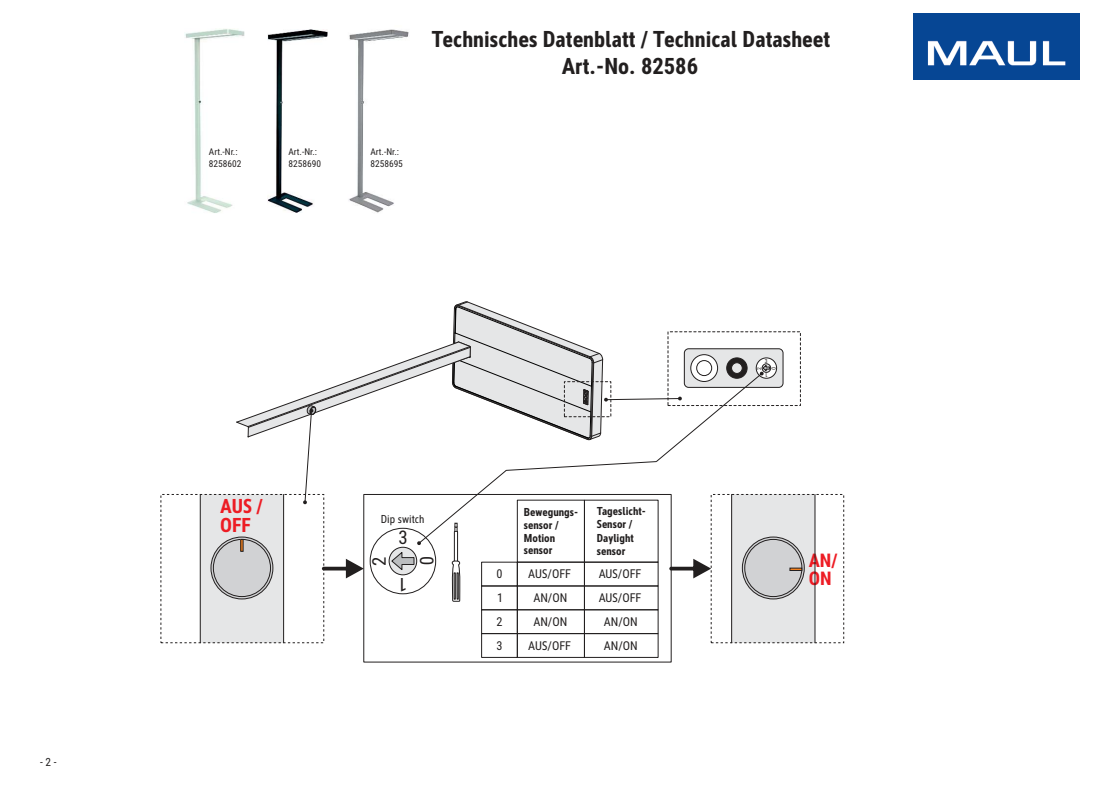
<style>
.page{position:relative;width:1120px;height:792px;background:#fff}
.page>*{position:absolute;margin:0;border:0;box-sizing:border-box;transform-origin:0 0}
.t1{font:700 condensed 22.6px/27.1px "MAUL";color:#221f1f;text-align:center}
.t2{font:700 condensed 19.8px/19px "MAUL";color:#ed1c24}
.t3{font:700 condensed 18.8px/18.1px "MAUL";color:#ed1c24}
.t4{font:condensed 18.8px "MAUL";color:#221f1f}
.t5{font:condensed 12.2px "MAUL";color:#221f1f}
.t6{font:700 condensed 11.3px/12.9px "MAUL";color:#221f1f}
.t7{font:condensed 11.3px "MAUL";color:#221f1f}
.t8{font:condensed 9.4px/11.3px "MAUL";color:#221f1f}
.t9{font:condensed 5.6px "MAUL";color:#221f1f}
</style>
<div class="page">
<div style="left:668px;top:332px;width:133px;height:74px;border:1px dashed #221f1f"></div>
<div style="left:684px;top:349px;width:99px;height:38px;background:#e5e6e7;border-radius:4px"></div>
<div style="left:684px;top:348px;width:100px;height:40px;border:1px solid #221f1f;border-radius:4px"></div>
<svg style="left:756px;top:358px;width:21px;height:20px"></svg>
<div style="left:756px;top:358px;width:21px;height:21px;border:1px solid #221f1f;border-radius:50%"></div>
<div style="left:762px;top:363px;width:9px;height:10px;border:1px solid #221f1f;border-radius:50%"></div>
<div style="left:200px;top:494px;width:84px;height:149px;background:#e5e6e7"></div>
<hr style="left:200px;top:494px;width:1px;height:149px;background:#221f1f">
<svg style="left:211px;top:537px;width:62px;height:62px"></svg>
<div style="left:732px;top:494px;width:83px;height:149px;background:#e5e6e7"></div>
<hr style="left:815px;top:494px;width:1px;height:149px;background:#221f1f">
<div style="left:742px;top:537px;width:62px;height:62px;background:#d1d2d4;border-radius:50%"></div>
<div style="left:711px;top:494px;width:133px;height:149px;border:1px dashed #221f1f"></div>
<svg style="left:790px;top:568px;width:12px;height:3px"></svg>
<svg style="left:235px;top:301px;width:535px;height:362px"></svg>
<img style="left:913px;top:14px;width:167px;height:66px">
<img style="left:323px;top:29px;width:86px;height:184px">
<img style="left:185px;top:29px;width:59px;height:184px">
<img style="left:267px;top:30px;width:60px;height:183px">
<p class="t7" style="left:40px;top:754px;width:18px">- 2 -</p>
<h1 class="t1" style="left:431px;top:24px;width:400px">Technisches Datenblatt / Technical Datasheet<br>Art.-No. 82586</h1>
<p class="t8" style="left:209px;top:146px;width:34px">Art.-Nr.:<br>8258602</p>
<p class="t8" style="left:370px;top:146px;width:34px">Art.-Nr.:<br>8258695</p>
<p class="t8" style="left:288px;top:146px;width:34px">Art.-Nr.:<br>8258690</p>
<p class="t9" style="left:765px;top:357px;width:4px">3</p>
<p class="t9" style="left:755px;top:370px;width:4px;rotate:-90deg">2</p>
<p class="t9" style="left:778px;top:367px;width:4px;rotate:90deg">0</p>
<p class="t9" style="left:768px;top:379px;width:4px;rotate:-180deg">1</p>
<h2 class="t2" style="left:220px;top:496px;width:44px">AUS /<br>OFF</h2>
<p class="t7" style="left:381px;top:511px;width:45px">Dip switch</p>
<h3 class="t4" style="left:398px;top:524px;width:11px">3</h3>
<h3 class="t4" style="left:366px;top:566px;width:11px;rotate:-90deg">2</h3>
<h3 class="t4" style="left:440px;top:556px;width:11px;rotate:90deg">0</h3>
<h3 class="t4" style="left:407px;top:598px;width:11px;rotate:-180deg">1</h3>
<p class="t5" style="left:496px;top:566px;width:8px">0</p>
<p class="t6" style="left:524px;top:505px;width:56px">Bewegungs&shy;sensor /<br>Motion sensor</p>
<p class="t6" style="left:597px;top:504px;width:51px;line-height:13.5px">Tageslicht-<br>Sensor /<br>Daylight sensor</p>
<p class="t5" style="left:528px;top:565px;width:44px">AUS/OFF</p>
<p class="t5" style="left:599px;top:565px;width:44px">AUS/OFF</p>
<p class="t5" style="left:497px;top:589px;width:8px">1</p>
<p class="t5" style="left:533px;top:589px;width:36px">AN/ON</p>
<p class="t5" style="left:599px;top:589px;width:44px">AUS/OFF</p>
<p class="t5" style="left:496px;top:613px;width:8px">2</p>
<p class="t5" style="left:533px;top:613px;width:36px">AN/ON</p>
<p class="t5" style="left:497px;top:637px;width:8px">3</p>
<p class="t5" style="left:528px;top:637px;width:44px">AUS/OFF</p>
<p class="t5" style="left:604px;top:637px;width:36px">AN/ON</p>
<p class="t5" style="left:604px;top:613px;width:36px">AN/ON</p>
<h3 class="t3" style="left:809px;top:550px;width:30px">AN/<br>ON</h3>
</div>
